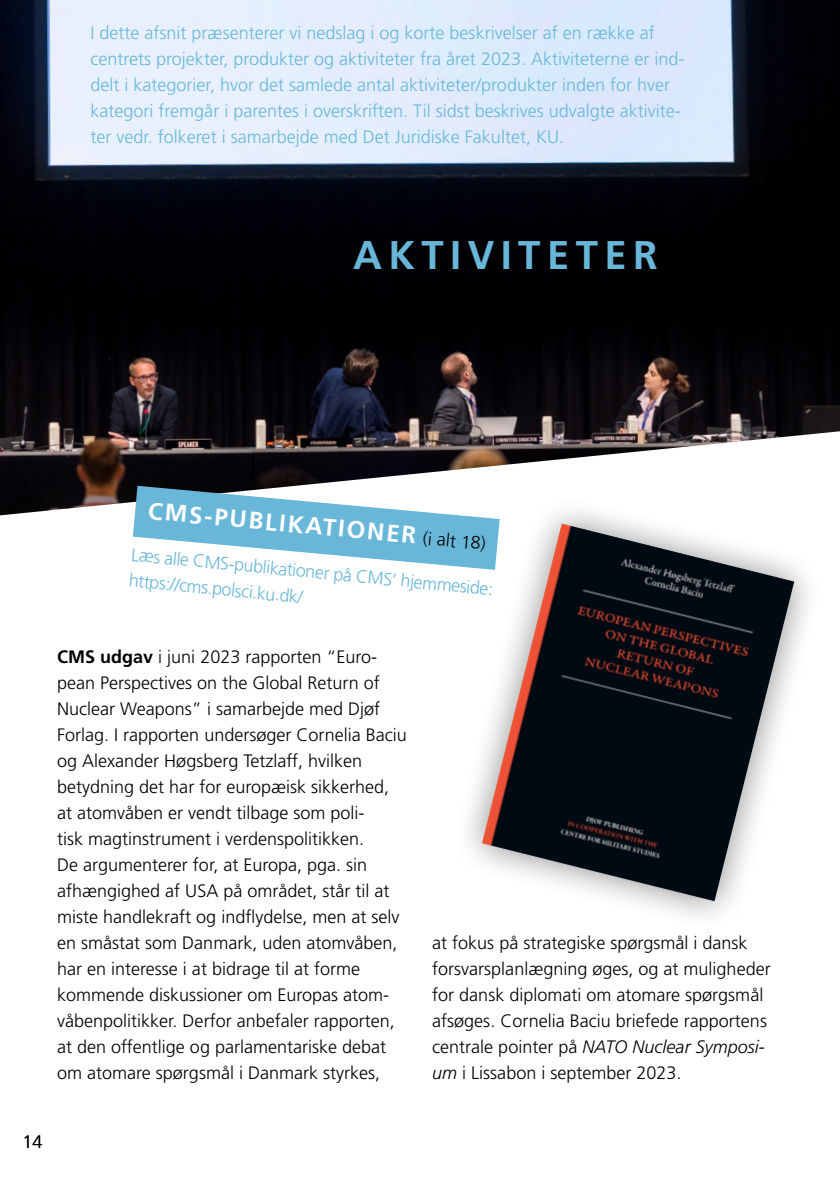
<style>
.page{position:relative;width:840px;height:1191px;background:#fff}
.page>*{position:absolute;margin:0;border:0;box-sizing:border-box;transform-origin:0 0}
.t1{font:700 40px "Frutiger";letter-spacing:.16em;color:#69b7d8}
.t2{font:700 24px "Frutiger";color:#fff}
.t3{font:300 18px/26px "Frutiger";color:#000}
.t4{font:300 18px/26px "Frutiger";color:#69b7d8}
.s1{font-weight:300;font-size:18px;color:#000}
.s2{font-weight:700}
.s3{font-style:italic}
</style>
<div class="page">
<img style="left:0;top:0;width:839px;height:515px">
<div style="left:453px;top:495px;width:370px;height:435px;background:#000;opacity:.45"></div>
<img style="left:481px;top:523px;width:312px;height:378px">
<svg style="left:133px;top:486px;width:366px;height:84px"></svg>
<p class="t4" style="left:90px;top:20px;width:595px">I dette afsnit præsenterer vi nedslag i og korte beskrivelser af en række af centrets projekter, produkter og aktiviteter fra året 2023. Aktiviteterne er ind&shy;delt i kategorier, hvor det samlede antal aktiviteter/produkter inden for hver kategori fremgår i parentes i overskriften. Til sidst beskrives udvalgte aktivite&shy;ter vedr. folkeret i samarbejde med Det Juridiske Fakultet, KU.</p>
<h1 class="t1" style="left:353px;top:232px;width:306px">AKTIVITETER</h1>
<h2 class="t2" style="left:149px;top:497px;width:340px;rotate:5deg">CMS -PUBLIKATIONER <span class="s1">(i alt 18)</span></h2>
<p class="t4" style="left:132px;top:543px;width:365px;line-height:25.2px;rotate:5deg">Læs alle CMS-publikationer på CMS’ hjemmeside: https://cms.polsci.ku.dk/</p>
<p class="t3" style="left:57px;top:644px;width:351px"><span class="s2">CMS UDGAV</span> i juni 2023 rapporten “Euro&shy;pean Perspectives on the Global Return of Nuclear Weapons” i samarbejde med Djøf Forlag. I rapporten undersøger Cornelia Baciu og Alexander Høgsberg Tetzlaff, hvilken betydning det har for europæisk sikkerhed, at atomvåben er vendt tilbage som poli-<br>tisk magtinstrument i verdenspolitikken.<br>De argumenterer for, at Europa, pga. sin afhængighed af USA på området, står til at miste handlekraft og indflydelse, men at selv en småstat som Danmark, uden atomvåben, har en interesse i at bidrage til at forme kommende diskussioner om Europas atom&shy;våbenpolitikker. Derfor anbefaler rapporten, at den offentlige og parlamentariske debat om atomare spørgsmål i Danmark styrkes,</p>
<p class="t3" style="left:432px;top:930px;width:340px">at fokus på strategiske spørgsmål i dansk forsvarsplanlægning øges, og at muligheder for dansk diplomati om atomare spørgsmål afsøges. Cornelia Baciu briefede rapportens centrale pointer på <span class="s3">NATO Nuclear Symposi&shy;um</span> i Lissabon i september 2023.</p>
<p class="t3" style="left:22px;top:1129px;width:22px">14</p>
</div>
